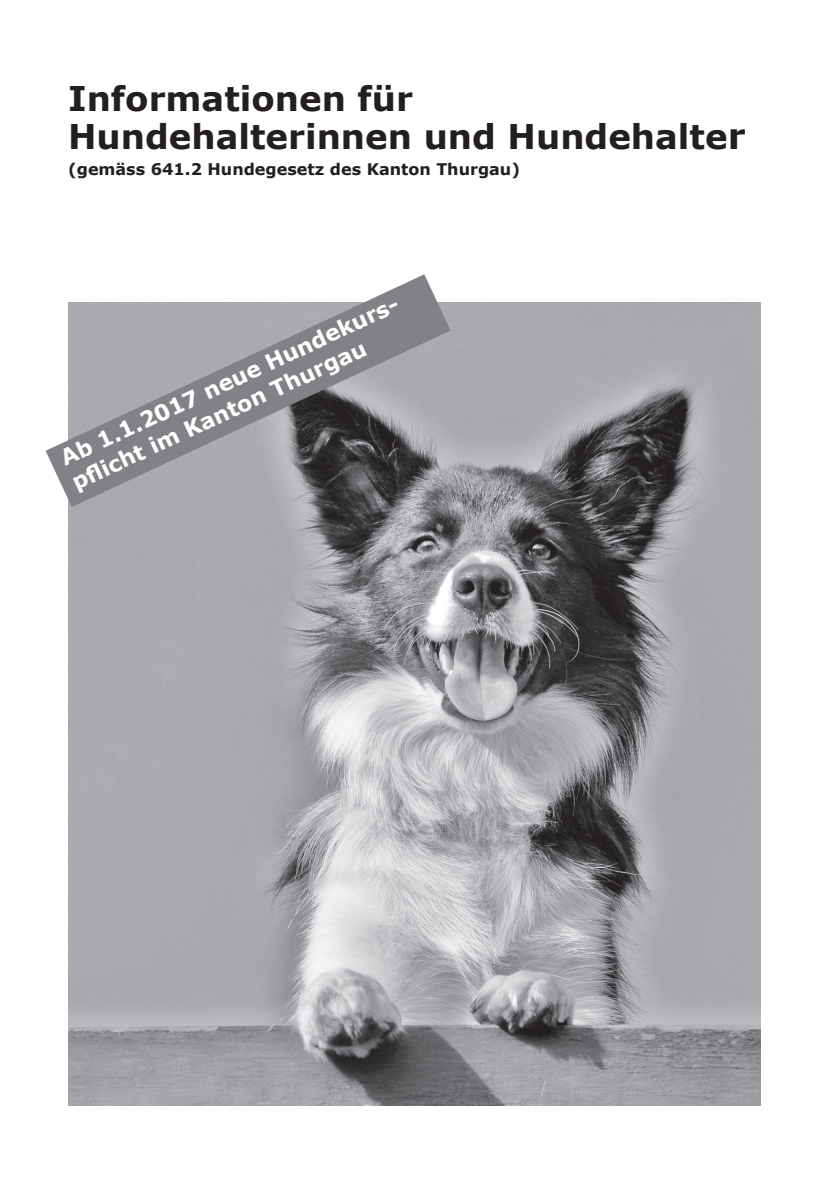
<style>
.page{position:relative;width:840px;height:1191px;background:#fff}
.page>*{position:absolute;margin:0;border:0;box-sizing:border-box;transform-origin:0 0}
.t1{font:700 34px/38px "Verdana";color:#231f20}
.t2{font:700 22px/26.4px "Verdana";color:#fff}
.t3{font:700 16px "Verdana";color:#231f20}
.s1{font-size:36px}
</style>
<div class="page">
<img style="left:68px;top:302px;width:692px;height:804px">
<svg style="left:45px;top:274px;width:474px;height:287px"></svg>
<p class="t1" style="left:68px;top:79px;width:678px">Informationen für<br>Hundehalterinnen und Hundehalte<span class="s1">r</span></p>
<p class="t3" style="left:68px;top:158px;width:453px">(gemäss 641.2 Hundegesetz des Kanton Thurgau)</p>
<p class="t2" style="left:56px;top:446px;width:372px;rotate:-25deg">Ab 1.1.2017 neue Hundekurs&shy;pfl icht im Kanton Thurgau</p>
</div>
